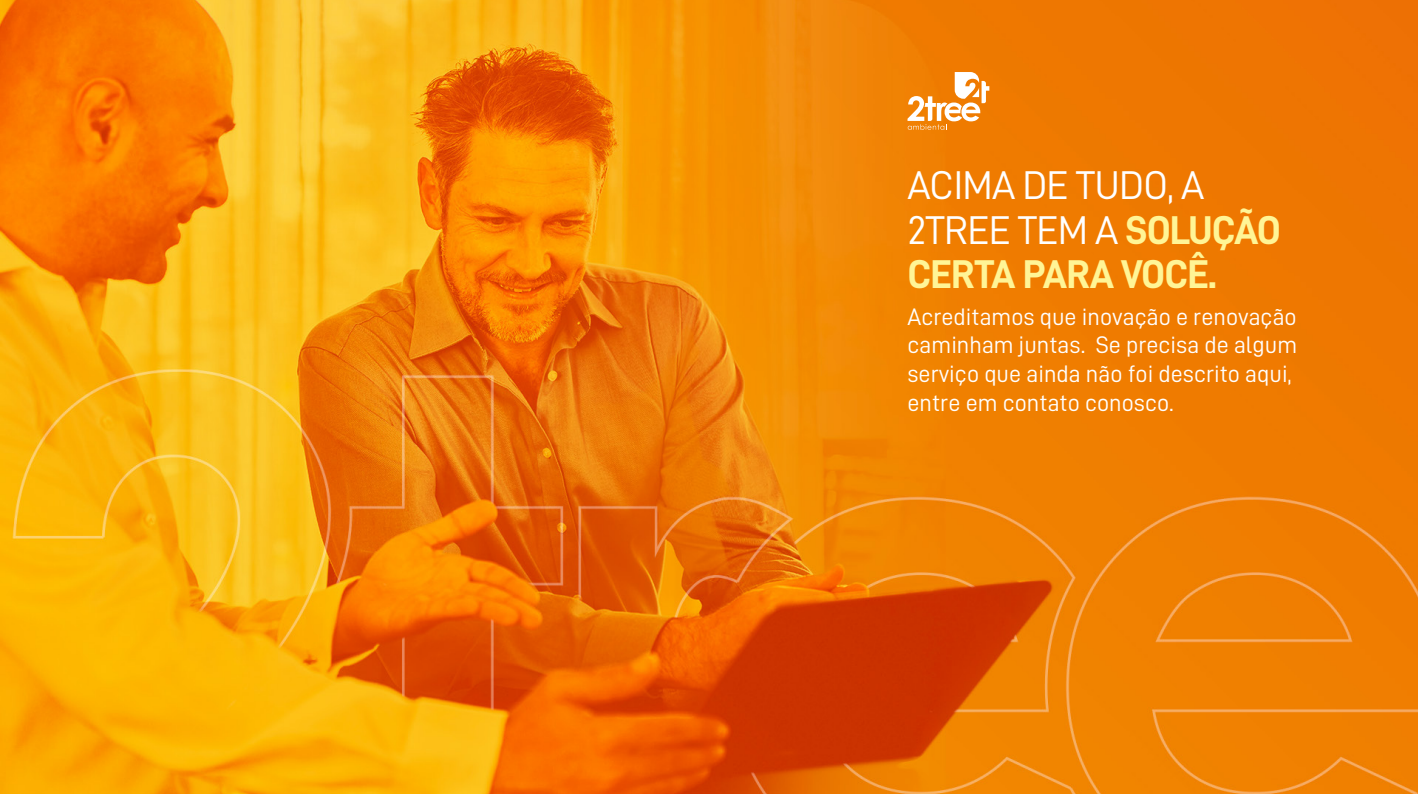
<style>
.page{position:relative;width:1418px;height:794px;background:#fff}
.page>*{position:absolute;margin:0;border:0;box-sizing:border-box;transform-origin:0 0}
.t1{font:40.2px/44.4px "D DIN";letter-spacing:-.02em;color:#fff}
.t2{font:40.2px "D DIN Bold";letter-spacing:-.025em;color:#fff596}
.t3{font:24px/28.8px "D DIN";color:#fff}
.s1{font-family:"D DIN Bold";color:#fff596}
</style>
<div class="page">
<img style="left:1px;top:0;width:1416px;height:794px">
<img style="left:0;top:0;width:1px;height:794px">
<svg style="left:907px;top:72px;width:82px;height:58px"></svg>
<h1 class="t1" style="left:907px;top:163px;width:375px">ACIMA DE TUDO, A<br>2TREE TEM A <span class="s1">SOLUÇÃO</span></h1>
<h1 class="t2" style="left:907px;top:252px;width:311px">CERTA PARA VOCÊ.</h1>
<p class="t3" style="left:907px;top:301px;width:391px">Acreditamos que inovação e renovação caminham juntas. Se precisa de algum serviço que ainda não foi descrito aqui, entre em contato conosco.</p>
</div>
